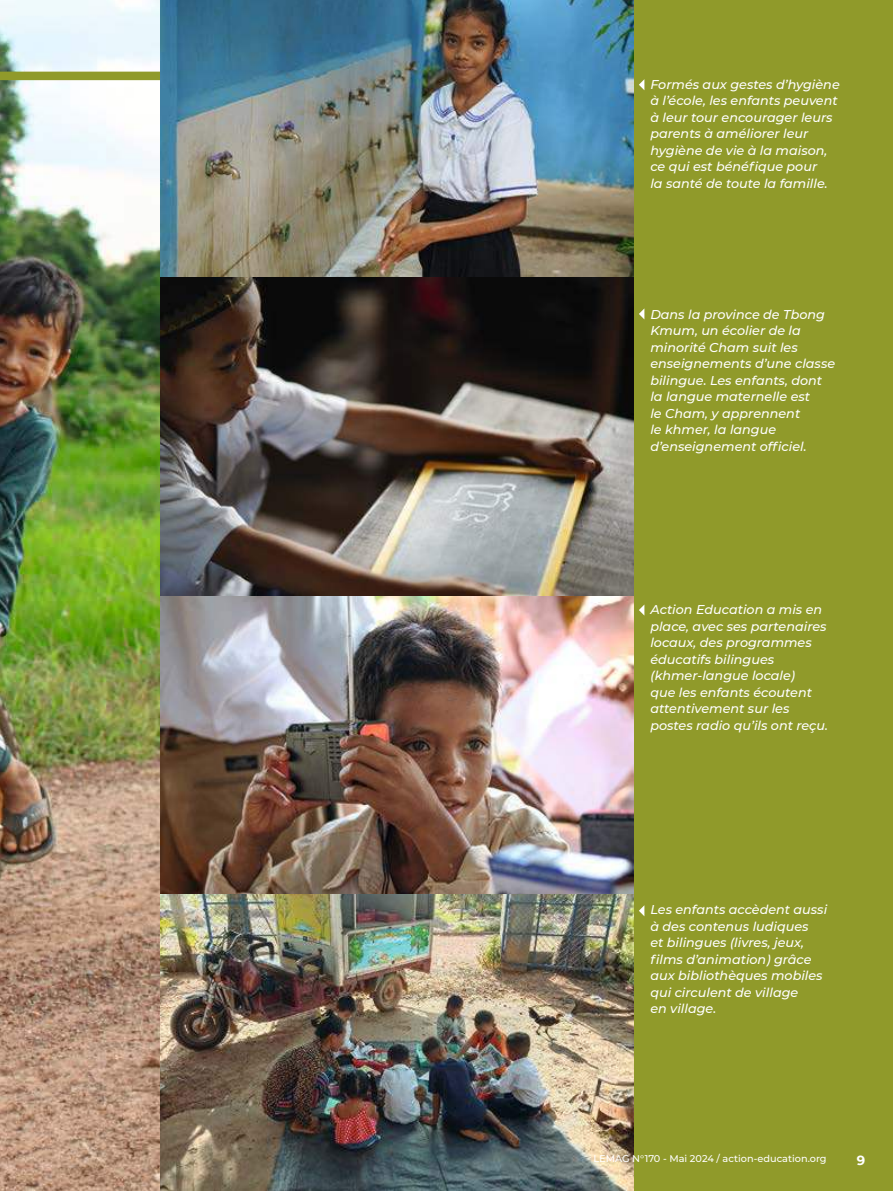
<style>
.page{position:relative;width:893px;height:1191px;background:#fff}
.page>*{position:absolute;margin:0;border:0;box-sizing:border-box;transform-origin:0 0}
.t1{font:700 13.2px "Montserrat";color:#fff}
.t2{font:italic 500 12.75px/16.5px "Montserrat";color:#fff}
.t3{font:500 9.75px "Montserrat";color:#fff}
</style>
<div class="page">
<div style="left:587px;top:0;width:306px;height:1191px;background:#909a2a"></div>
<img style="left:0;top:0;width:161px;height:1191px">
<img style="left:161px;top:893px;width:473px;height:298px">
<img style="left:161px;top:595px;width:473px;height:298px">
<svg style="left:639px;top:79px;width:5px;height:11px"></svg>
<svg style="left:639px;top:309px;width:5px;height:10px"></svg>
<svg style="left:639px;top:605px;width:5px;height:10px"></svg>
<svg style="left:639px;top:905px;width:5px;height:11px"></svg>
<svg style="left:0;top:24px;width:161px;height:60px"></svg>
<img style="left:161px;top:276px;width:473px;height:319px">
<img style="left:161px;top:0;width:473px;height:276px">
<p class="t2" style="left:650px;top:76px;width:191px">Formés aux gestes d’hygiène à l’école, les enfants peuvent à leur tour encourager leurs parents à améliorer leur hygiène de vie à la maison, ce qui est bénéfique pour<br>la santé de toute la famille.</p>
<p class="t2" style="left:650px;top:305px;width:186px">Dans la province de Tbong<br>Kmum, un écolier de la minorité Cham suit les enseignements d’une classe bilingue. Les enfants, dont la langue maternelle est<br>le Cham, y apprennent<br>le khmer, la langue d’enseignement officiel.</p>
<p class="t2" style="left:650px;top:601px;width:179px">Action Education a mis en place, avec ses partenaires locaux, des programmes éducatifs bilingues (khmer-langue locale)<br>que les enfants écoutent attentivement sur les postes radio qu’ils ont reçu.</p>
<p class="t2" style="left:650px;top:900px;width:178px">Les enfants accèdent aussi à des contenus ludiques<br>et bilingues (livres, jeux, films d’animation) grâce aux bibliothèques mobiles qui circulent de village<br>en village.</p>
<p class="t3" style="left:593px;top:1154px;width:235px">LEMAG N°170 - Mai 2024 / action-education.org</p>
<p class="t1" style="left:857px;top:1154px;width:10px">9</p>
</div>
